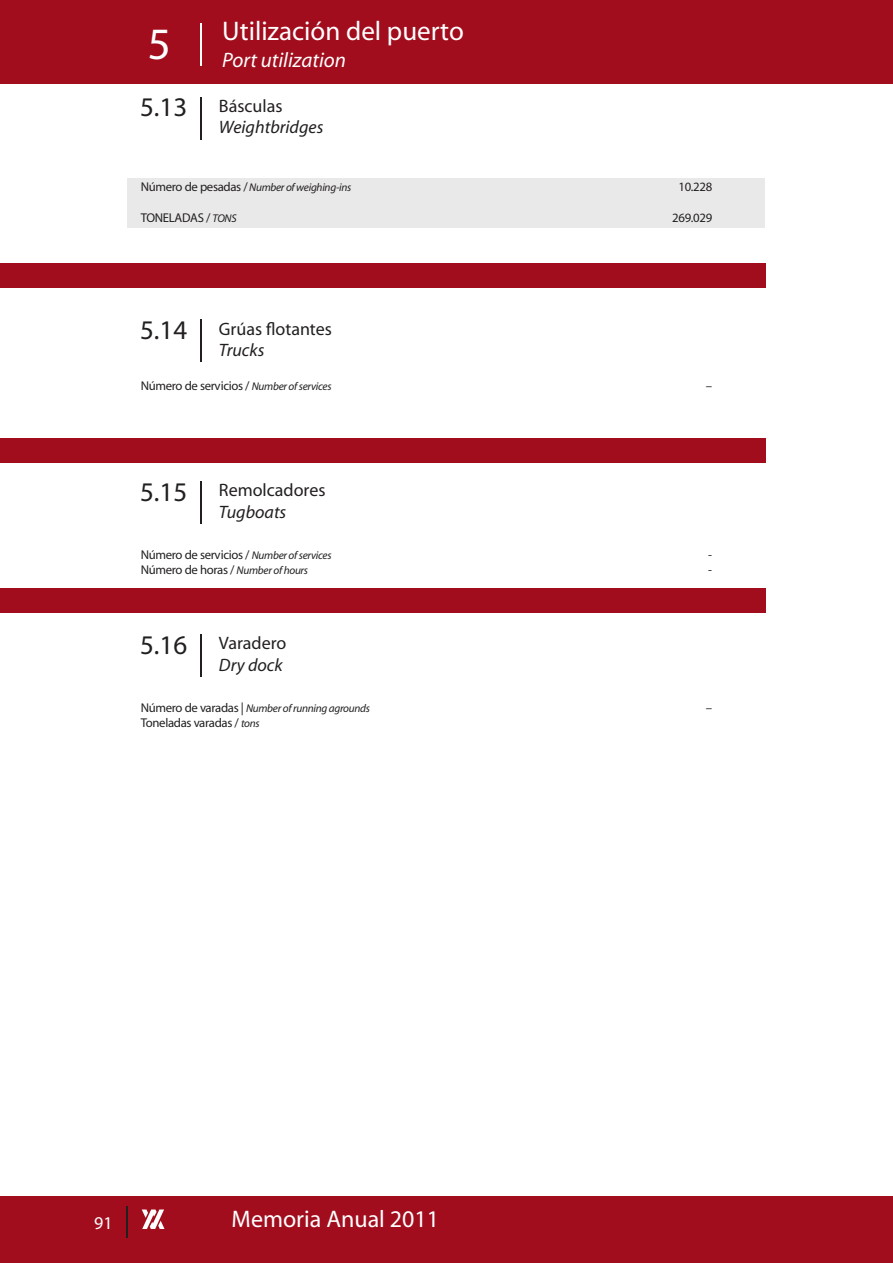
<style>
.page{position:relative;width:893px;height:1263px;background:#fff}
.page>*{position:absolute;margin:0;border:0;box-sizing:border-box;transform-origin:0 0}
.t1{font:27px "Myriad";color:#fff}
.t2{font:27px "Myriad";color:#231f20}
.t3{font:24px "Myriad";color:#fff}
.t4{font:italic 21px "Myriad";color:#fff}
.t5{font:italic 18px/21.6px "Myriad";color:#231f20}
.t6{font:18px "Myriad";color:#231f20}
.t7{font:18px "Myriad";color:#fff}
.t8{font:12.75px "Myriad";letter-spacing:-.025em;color:#231f20}
.t9{font:italic 11.25px "Myriad";letter-spacing:-.025em;color:#231f20}
.s1{font-style:normal;font-size:27px}
.s2{font-style:normal}
.s3{font-style:normal;font-size:12.75px}
.s4{font-style:italic;font-size:11.25px}
</style>
<div class="page">
<div style="left:128px;top:178px;width:637px;height:49px;background:#eae9e9"></div>
<div style="left:0;top:0;width:893px;height:84px;background:#a10d1d"></div>
<hr style="left:200px;top:23px;width:2px;height:43px;background:#fff">
<hr style="left:200px;top:97px;width:2px;height:42px;background:#231f20">
<div style="left:0;top:1197px;width:893px;height:66px;background:#a10d1d"></div>
<hr style="left:126px;top:1206px;width:2px;height:32px;background:#231f20">
<svg style="left:142px;top:1209px;width:23px;height:20px"></svg>
<div style="left:0;top:438px;width:765px;height:24px;background:#a10d1d"></div>
<div style="left:0;top:264px;width:765px;height:24px;background:#a10d1d"></div>
<div style="left:0;top:589px;width:765px;height:24px;background:#a10d1d"></div>
<hr style="left:200px;top:320px;width:2px;height:42px;background:#231f20">
<hr style="left:200px;top:481px;width:2px;height:43px;background:#231f20">
<hr style="left:200px;top:634px;width:2px;height:43px;background:#231f20">
<h1 class="t1" style="left:222px;top:18px;width:243px">Utilización del puerto</h1>
<h3 class="t4" style="left:148px;top:49px;width:200px"><sup>5</sup> Port utilization</h3>
<h3 class="t5" style="left:219px;top:96px;width:106px;text-indent:-79px"><span class="s1">5.13</span> <span class="s2">Básculas<br></span>Weightbridges</h3>
<p class="t9" style="left:141px;top:182px;width:212px"><span class="s3">Número de pesadas /</span> Number of weighing-ins</p>
<p class="t8" style="left:678px;top:181px;width:35px">10.228</p>
<p class="t8" style="left:141px;top:211px;width:97px">TONELADAS / <span class="s4">TONS</span></p>
<p class="t8" style="left:672px;top:211px;width:41px">269.029</p>
<h1 class="t2" style="left:140px;top:317px;width:49px">5.14</h1>
<h3 class="t6" style="left:219px;top:320px;width:114px">Grúas flotantes</h3>
<h3 class="t5" style="left:219px;top:340px;width:47px">Trucks</h3>
<p class="t8" style="left:141px;top:380px;width:192px">Número de servicios / <span class="s4">Number of services</span></p>
<p class="t8" style="left:706px;top:380px;width:8px">–</p>
<h1 class="t2" style="left:140px;top:478px;width:49px">5.15</h1>
<h3 class="t6" style="left:219px;top:481px;width:108px">Remolcadores</h3>
<h3 class="t5" style="left:219px;top:502px;width:69px">Tugboats</h3>
<p class="t8" style="left:141px;top:548px;width:192px">Número de servicios / <span class="s4">Number of services</span></p>
<p class="t8" style="left:708px;top:548px;width:5px">-</p>
<p class="t8" style="left:141px;top:563px;width:169px">Número de horas / <span class="s4">Number of hours</span></p>
<p class="t8" style="left:708px;top:563px;width:5px">-</p>
<h1 class="t2" style="left:140px;top:631px;width:49px">5.16</h1>
<h3 class="t6" style="left:219px;top:634px;width:69px">Varadero</h3>
<h3 class="t5" style="left:219px;top:655px;width:65px">Dry dock</h3>
<p class="t9" style="left:141px;top:702px;width:231px"><span class="s3">Número de varadas |</span> Number of running agrounds</p>
<p class="t8" style="left:706px;top:701px;width:8px">–</p>
<p class="t8" style="left:141px;top:716px;width:121px">Toneladas varadas / <span class="s4">tons</span></p>
<h3 class="t7" style="left:94px;top:1214px;width:20px">91</h3>
<h2 class="t3" style="left:232px;top:1207px;width:209px">Memoria Anual 2011</h2>
</div>
